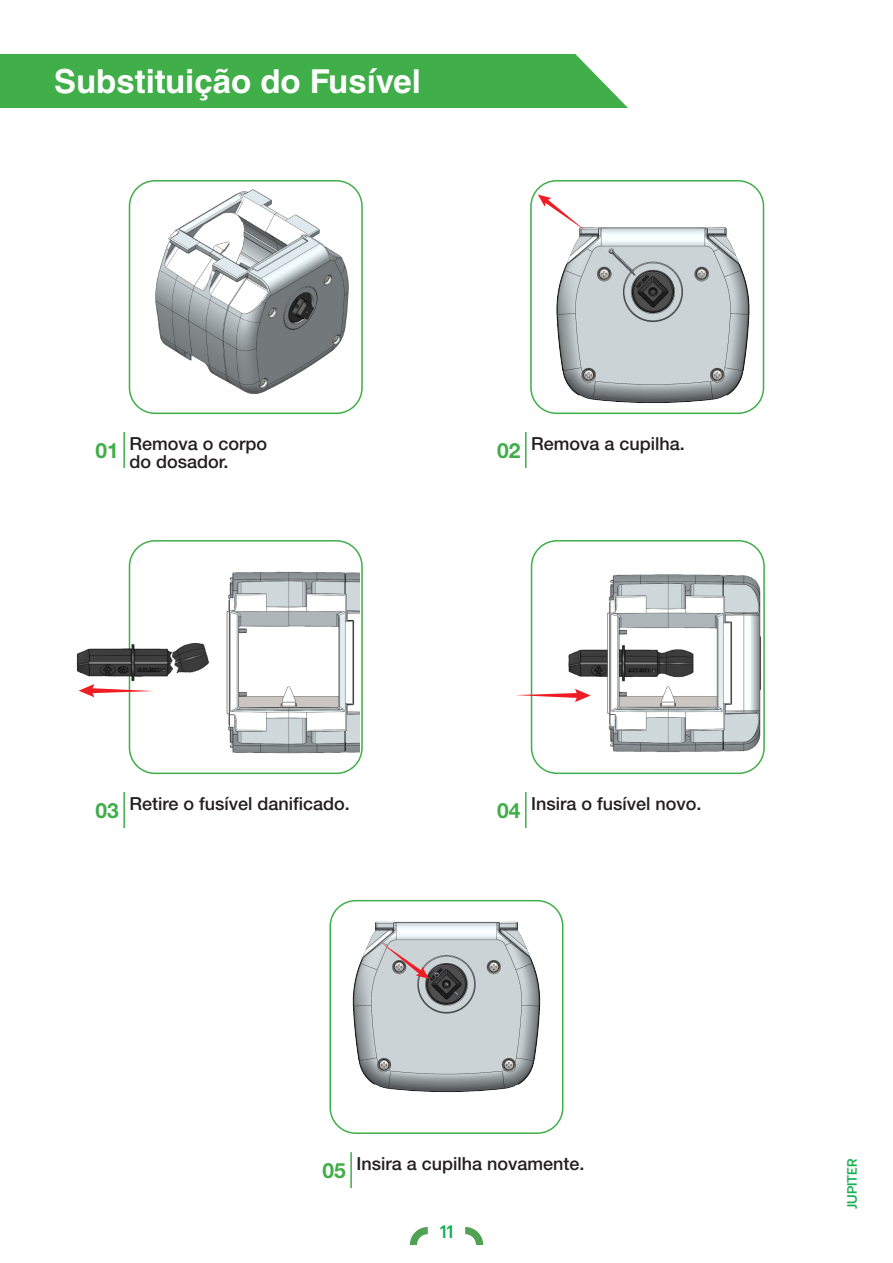
<style>
.page{position:relative;width:893px;height:1263px;background:#fff}
.page>*{position:absolute;margin:0;border:0;box-sizing:border-box;transform-origin:0 0}
.Capitulos{font:700 33px "Helvetica LT Std";color:#fff}
.t1{font:700 21px "Helvetica Neue LT Std";color:#40ae49}
.t2{font:500 18px "Helvetica Neue LT Std";color:#231f20}
.t3{font:500 18px "Prompt";color:#18b056}
.t4{font:500 13.5px "Prompt";color:#18b056}
</style>
<div class="page">
<svg style="left:410px;top:1227px;width:18px;height:18px"></svg>
<svg style="left:465px;top:1227px;width:18px;height:18px"></svg>
<img style="left:530px;top:180px;width:235px;height:235px">
<img style="left:329px;top:899px;width:235px;height:235px">
<img style="left:128px;top:180px;width:235px;height:235px">
<img style="left:76px;top:540px;width:284px;height:235px">
<img style="left:530px;top:540px;width:235px;height:235px">
<svg style="left:79px;top:684px;width:75px;height:13px"></svg>
<svg style="left:516px;top:689px;width:75px;height:13px"></svg>
<svg style="left:538px;top:195px;width:49px;height:36px"></svg>
<div style="left:0;top:54px;width:628px;height:54px;background:#40ae49"></div>
<hr style="left:123px;top:432px;width:2px;height:36px;background:#40ae49">
<hr style="left:123px;top:792px;width:2px;height:36px;background:#40ae49">
<hr style="left:350px;top:1152px;width:2px;height:36px;background:#40ae49">
<hr style="left:525px;top:432px;width:2px;height:36px;background:#40ae49">
<hr style="left:525px;top:792px;width:2px;height:36px;background:#40ae49">
<svg style="left:380px;top:942px;width:49px;height:37px;background:#c5b8bb"></svg>
<p class="Capitulos" style="left:54px;top:61px;width:369px">Substituição do Fusível</p>
<p class="t1" style="left:95px;top:437px;width:25px">01</p>
<p class="t2" style="left:129px;top:433px;width:139px">Remova o corpo</p>
<p class="t2" style="left:129px;top:451px;width:101px">do dosador.</p>
<p class="t1" style="left:95px;top:797px;width:25px">03</p>
<p class="t2" style="left:129px;top:793px;width:222px">Retire o fusível danificado.</p>
<p class="t1" style="left:497px;top:437px;width:25px">02</p>
<p class="t2" style="left:531px;top:433px;width:155px">Remova a cupilha.</p>
<p class="t1" style="left:497px;top:797px;width:25px">04</p>
<p class="t2" style="left:531px;top:793px;width:172px">Insira o fusível novo.</p>
<p class="t1" style="left:322px;top:1157px;width:25px">05</p>
<p class="t2" style="left:356px;top:1153px;width:230px">Insira a cupilha novamente.</p>
<p class="t3" style="left:440px;top:1218px;width:15px">11</p>
<p class="t4" style="left:842px;top:1209px;width:52px;rotate:-90deg">JUPITER</p>
</div>
